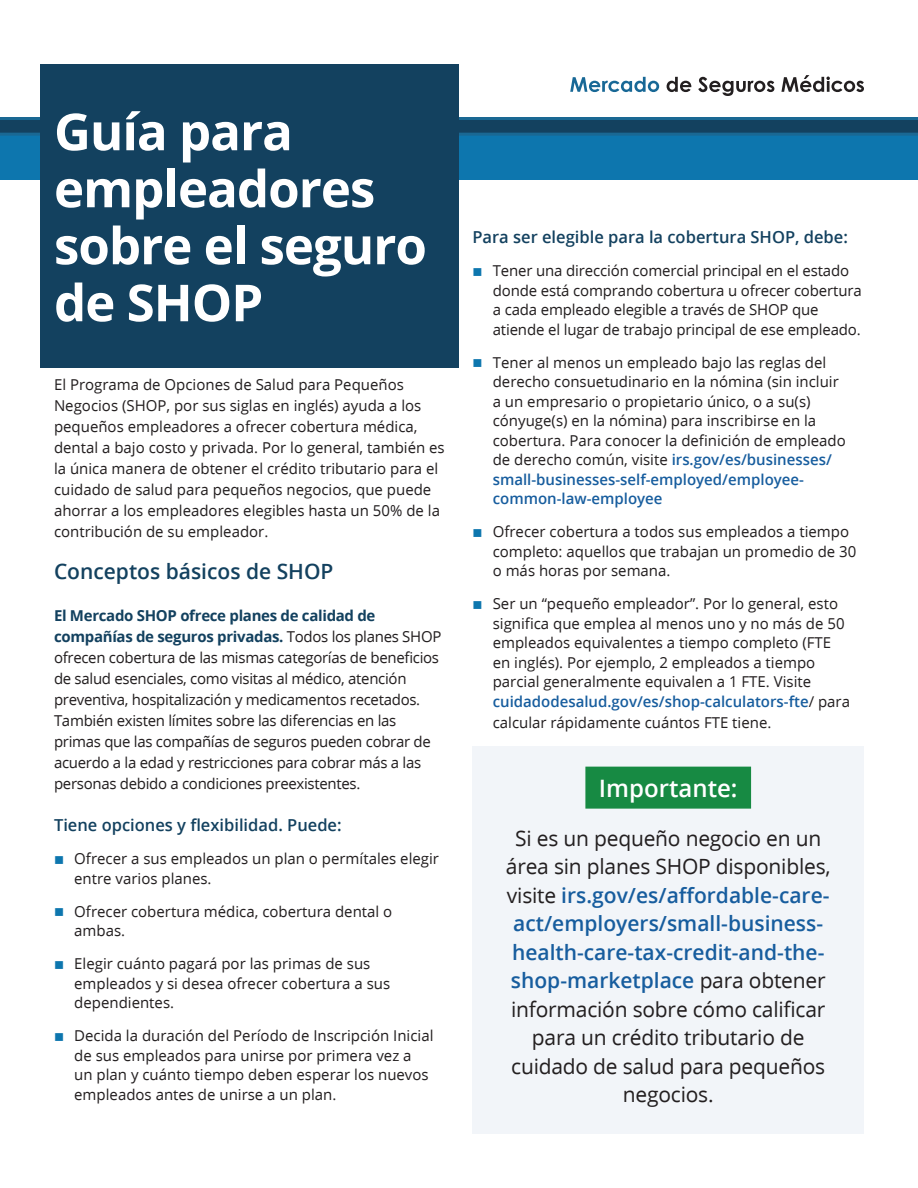
<style>
.page{position:relative;width:918px;height:1188px;background:#fff}
.page>*{position:absolute;margin:0;border:0;box-sizing:border-box;transform-origin:0 0}
.t1{font:700 51px/57px "Open Sans";letter-spacing:-.02em;color:#fff}
.CALL_OUT_-_Title{font:600 24px "Open Sans";color:#fff}
.CALL_OUT_-_text{font:21px/28.5px "Open Sans";letter-spacing:-.01em;color:#231f20;text-align:center}
.t2{font:600 21px "Open Sans";color:#13415f}
.t3{font:600 16.5px "Open Sans";color:#13415f}
.text_no_indent{font:15px/19.5px "Open Sans";color:#231f20}
.text_no_indent-2{font:15px/21px "Open Sans";letter-spacing:-.02em;color:#231f20}
.text_no_indent_LEAD{font:15px/21px "Open Sans";color:#231f20}
.s1{font-weight:700;color:#13415f}
.s2{color:#0d76ae}
.s3{font-weight:600;color:#175d9e}
</style>
<div class="page">
<svg style="left:570px;top:77px;width:89px;height:15px"></svg>
<svg style="left:667px;top:77px;width:24px;height:15px"></svg>
<svg style="left:698px;top:77px;width:76px;height:19px"></svg>
<svg style="left:781px;top:75px;width:83px;height:17px"></svg>
<div style="left:0;top:118px;width:918px;height:62px;background:#0d76ae"></div>
<svg style="left:0;top:117px;width:918px;height:19px;background:#154e70"></svg>
<div style="left:40px;top:64px;width:419px;height:303px;background:#13415f"></div>
<div style="left:472px;top:747px;width:392px;height:387px;background:#f2f5f9"></div>
<div style="left:585px;top:767px;width:166px;height:42px;background:#178a43"></div>
<h1 class="t1" style="left:54px;top:104px;width:374px">Guía para empleadores sobre el seguro de SHOP</h1>
<p class="text_no_indent_LEAD" style="left:54px;top:374px;width:392px">El Programa de Opciones de Salud para Pequeños Negocios (SHOP, por sus siglas en inglés) ayuda a los pequeños empleadores a ofrecer cobertura médica, dental a bajo costo y privada. Por lo general, también es la única manera de obtener el crédito tributario para el cuidado de salud para pequeños negocios, que puede ahorrar a los empleadores elegibles hasta un 50% de la contribución de su empleador.</p>
<h3 class="t2" style="left:54px;top:559px;width:281px">Conceptos básicos de SHOP</h3>
<p class="text_no_indent-2" style="left:54px;top:605px;width:389px"><span class="s1">El Mercado SHOP ofrece planes de calidad de compañías de seguros privadas.</span> Todos los planes SHOP ofrecen cobertura de las mismas categorías de beneficios de salud esenciales, como visitas al médico, atención preventiva, hospitalización y medicamentos recetados.<br>También existen límites sobre las diferencias en las primas que las compañías de seguros pueden cobrar de acuerdo a la edad y restricciones para cobrar más a las personas debido a condiciones preexistentes.</p>
<h4 class="t3" style="left:54px;top:816px;width:289px">Tiene opciones y flexibilidad. Puede:</h4>
<p class="text_no_indent" style="left:74px;top:849px;width:366px;text-indent:-20px"><span class="s2">■</span> Ofrecer a sus empleados un plan o permítales elegir entre varios planes.</p>
<p class="text_no_indent" style="left:74px;top:902px;width:320px;text-indent:-20px"><span class="s2">■</span> Ofrecer cobertura médica, cobertura dental o ambas.</p>
<p class="text_no_indent" style="left:74px;top:954px;width:317px;text-indent:-20px"><span class="s2">■</span> Elegir cuánto pagará por las primas de sus empleados y si desea ofrecer cobertura a sus dependientes.</p>
<p class="text_no_indent" style="left:74px;top:1026px;width:361px;text-indent:-20px"><span class="s2">■</span> Decida la duración del Período de Inscripción Inicial de sus empleados para unirse por primera vez a un plan y cuánto tiempo deben esperar los nuevos empleados antes de unirse a un plan.</p>
<h4 class="t3" style="left:472px;top:228px;width:377px">Para ser elegible para la cobertura SHOP, debe:</h4>
<p class="text_no_indent" style="left:493px;top:261px;width:370px;text-indent:-20px"><span class="s2">■</span> Tener una dirección comercial principal en el estado donde está comprando cobertura u ofrecer cobertura a cada empleado elegible a través de SHOP que atiende el lugar de trabajo principal de ese empleado.</p>
<p class="text_no_indent" style="left:493px;top:353px;width:355px;text-indent:-20px"><span class="s2">■</span> Tener al menos un empleado bajo las reglas del derecho consuetudinario en la nómina (sin incluir a un empresario o propietario único, o a su(s) cónyuge(s) en la nómina) para inscribirse en la cobertura. Para conocer la definición de empleado de derecho común, visite <span class="s3">irs.gov/es/businesses/ small-businesses-self-employed/employee&shy;common-law-employee</span></p>
<p class="text_no_indent" style="left:493px;top:522px;width:365px;text-indent:-20px"><span class="s2">■</span> Ofrecer cobertura a todos sus empleados a tiempo completo: aquellos que trabajan un promedio de 30 o más horas por semana.</p>
<p class="text_no_indent" style="left:493px;top:594px;width:359px;text-indent:-20px"><span class="s2">■</span> Ser un “pequeño empleador”. Por lo general, esto significa que emplea al menos uno y no más de 50 empleados equivalentes a tiempo completo (FTE en inglés). Por ejemplo, 2 empleados a tiempo parcial generalmente equivalen a 1 FTE. Visite <span class="s3">cuidadodesalud.gov/es/shop-calculators-fte</span>/ para</p>
<p class="text_no_indent" style="left:493px;top:713px;width:280px">calcular rápidamente cuántos FTE tiene.</p>
<p class="CALL_OUT_-_Title" style="left:599px;top:775px;width:140px">Importante:</p>
<p class="CALL_OUT_-_text" style="left:506px;top:824px;width:326px">Si es un pequeño negocio en un área sin planes SHOP disponibles, visite <span class="s3">irs.gov/es/affordable-care&shy;act/employers/small-business&shy;health-care-tax-credit-and-the&shy;shop-marketplace</span> para obtener información sobre cómo calificar para un crédito tributario de cuidado de salud para pequeños negocios.</p>
</div>
